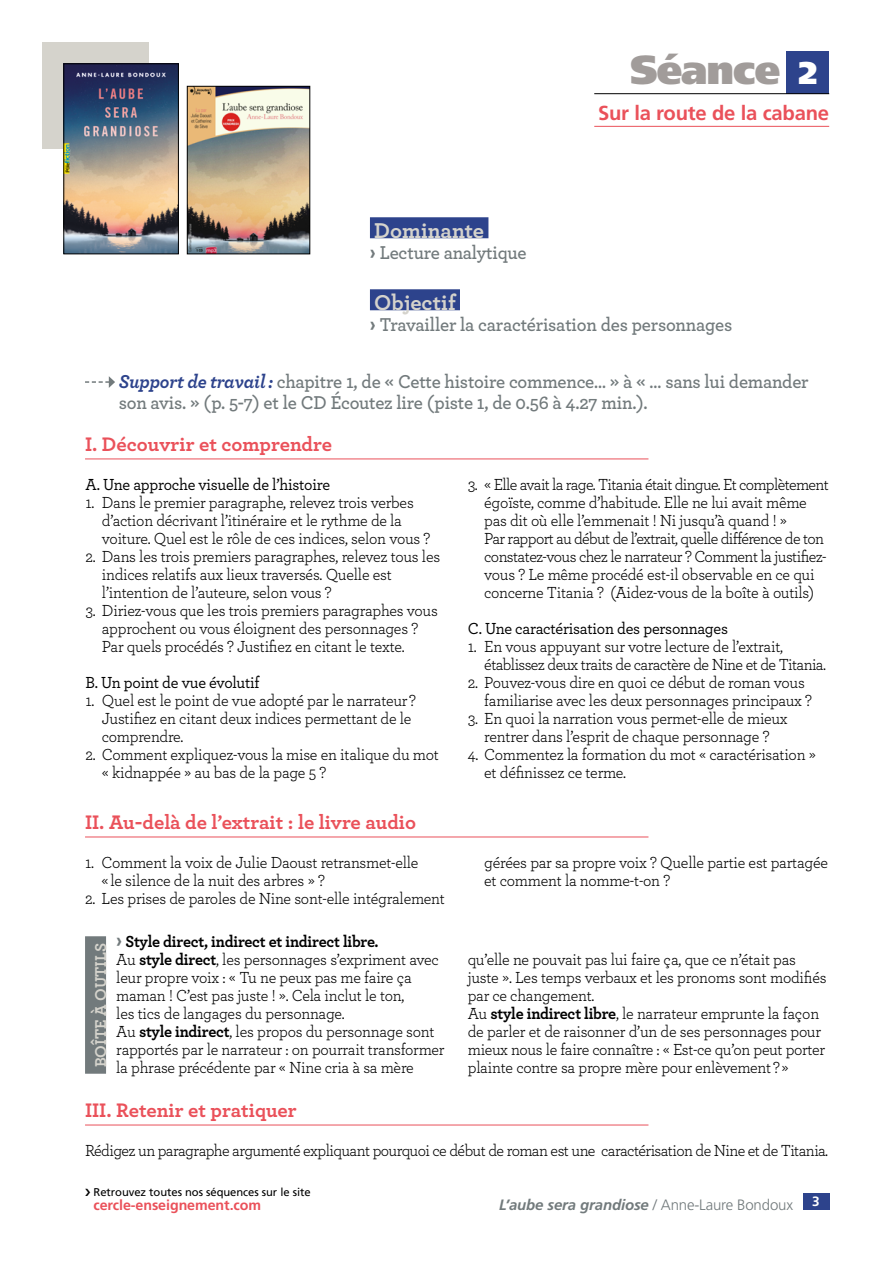
<style>
.page{position:relative;width:893px;height:1263px;background:#fff}
.page>*{position:absolute;margin:0;border:0;box-sizing:border-box;transform-origin:0 0}
.t1{font:900 40.5px "Frutiger LT Std";letter-spacing:-.025em;color:#a19c9a}
.t2{font:900 31.5px "Frutiger LT Std";color:#fff}
.t3{font:700 22.5px "Archer";color:#d5d3cc}
.t4{font:700 20.55px "Archer";color:#ea515a}
.t5{font:700 20.25px "Frutiger LT Std";letter-spacing:-.01em;color:#ea515a}
.t6{font:600 19.5px/21px "Archer";letter-spacing:-.01em;color:#727a7c;scale:.95 1}
.t7{font:16.8px/18px "Archer";letter-spacing:-.015em;color:#000;scale:.95 1}
.t8{font:16.8px/18px "Archer";letter-spacing:-.035em;color:#000;scale:.95 1}
.t9{font:500 16.8px "Archer";letter-spacing:-.015em;color:#000;scale:.95 1}
.t10{font:700 16.5px "Archer";color:#d5d3cc}
.t11{font:italic 700 15px "Frutiger LT Std";letter-spacing:-.01em;color:#727a7c}
.t12{font:700 14.25px "Frutiger LT Std";letter-spacing:-.005em;color:#ea515a}
.t13{font:700 13.5px "Frutiger LT Std";color:#fff}
.t14{font:11.25px "Frutiger LT Std";letter-spacing:-.005em;color:#000}
.s1{font-family:"Frutiger LT Std";font-weight:700}
.s2{font-weight:700;font-style:italic;color:#2d438c}
.s3{font-family:"Frutiger LT Std";font-weight:700;font-size:19.5px;color:#727a7c}
.s4{font-weight:700}
.s5{font-weight:300;font-style:normal}
</style>
<div class="page">
<img style="left:189px;top:88px;width:119px;height:164px">
<div style="left:187px;top:86px;width:123px;height:168px;border:1px solid #000"></div>
<div style="left:787px;top:51px;width:42px;height:43px;background:#2d438c"></div>
<div style="left:43px;top:43px;width:106px;height:106px;background:#d5d3cc"></div>
<hr style="left:85px;top:837px;width:563px;height:1px;background:#ea515a">
<hr style="left:85px;top:1125px;width:563px;height:1px;background:#ea515a">
<hr style="left:85px;top:459px;width:563px;height:1px;background:#ea515a">
<hr style="left:594px;top:93px;width:235px;height:1px;background:#000">
<hr style="left:594px;top:126px;width:235px;height:1px;background:#ea515a">
<img style="left:66px;top:66px;width:111px;height:186px">
<div style="left:64px;top:64px;width:115px;height:190px;border:1px solid #000"></div>
<div style="left:803px;top:1193px;width:26px;height:17px;background:#2d438c"></div>
<div style="left:370px;top:217px;width:118px;height:21px;background:#2d438c"></div>
<div style="left:370px;top:289px;width:90px;height:21px;background:#2d438c"></div>
<svg style="left:85px;top:376px;width:30px;height:12px"></svg>
<div style="left:85px;top:936px;width:21px;height:138px;background:#727a7c"></div>
<h1 class="t1" style="left:630px;top:45px;width:152px">Séance</h1>
<p class="t5" style="left:598px;top:101px;width:233px">Sur la route de la cabane</p>
<h2 class="t2" style="left:799px;top:53px;width:20px">2</h2>
<h3 class="t3" style="left:374px;top:213px;width:112px">Dominante</h3>
<p class="t6" style="left:370px;top:241px;width:166px"><span class="s1">›</span> Lecture analytique</p>
<h3 class="t3" style="left:374px;top:285px;width:83px">Objectif</h3>
<p class="t6" style="left:370px;top:313px;width:383px"><span class="s1">›</span> Travailler la caractérisation des personnages</p>
<p class="t6" style="left:119px;top:370px;width:728px"><span class="s2">Support de travail :</span> chapitre 1, de « Cette histoire commence… » à « … sans lui demander son avis. » (p. 5-7) et le CD Écoutez lire (piste 1, de 0.56 à 4.27 min.).</p>
<p class="t4" style="left:85px;top:428px;width:249px">I. Découvrir et comprendre</p>
<p class="t9" style="left:85px;top:473px;width:259px">A. Une approche visuelle de l’histoire</p>
<p class="t7" style="left:102px;top:493px;width:347px;text-indent:-17px">1. Dans le premier paragraphe, relevez trois verbes d’action décrivant l’itinéraire et le rythme de la voiture. Quel est le rôle de ces indices, selon vous ?</p>
<p class="t7" style="left:102px;top:547px;width:358px;text-indent:-17px">2. Dans les trois premiers paragraphes, relevez tous les indices relatifs aux lieux traversés. Quelle est l’intention de l’auteure, selon vous ?</p>
<p class="t7" style="left:102px;top:601px;width:355px;text-indent:-16px">3. Diriez-vous que les trois premiers paragraphes vous approchent ou vous éloignent des personnages ?<br>Par quels procédés ? Justifiez en citant le texte.</p>
<p class="t9" style="left:85px;top:671px;width:185px">B. Un point de vue évolutif</p>
<p class="t7" style="left:102px;top:691px;width:332px;text-indent:-17px">1. Quel est le point de vue adopté par le narrateur ?<br>Justifiez en citant deux indices permettant de le comprendre.</p>
<p class="t7" style="left:102px;top:745px;width:356px;text-indent:-17px">2. Comment expliquez-vous la mise en italique du mot « kidnappée » au bas de la page 5 ?</p>
<p class="t4" style="left:85px;top:806px;width:333px">II. Au-delà de l’extrait : le livre audio</p>
<p class="t7" style="left:102px;top:853px;width:335px;text-indent:-16px">1. Comment la voix de Julie Daoust retransmet-elle « le silence de la nuit des arbres » ?</p>
<p class="t7" style="left:85px;top:889px;width:380px">2. Les prises de paroles de Nine sont-elle intégralement</p>
<p class="t10" style="left:88px;top:1067px;width:126px;rotate:-90deg">BOÎTE À OUTILS</p>
<p class="t7" style="left:116px;top:931px;width:347px"><span class="s3">›</span> <span class="s4">Style direct, indirect et indirect libre.<br></span>Au <span class="s4">style direct</span>, les personnages s’expriment avec leur propre voix : « Tu ne peux pas me faire ça maman ! C’est pas juste ! ». Cela inclut le ton,<br>les tics de langages du personnage.<br>Au <span class="s4">style indirect</span>, les propos du personnage sont rapportés par le narrateur : on pourrait transformer la phrase précédente par « Nine cria à sa mère</p>
<p class="t4" style="left:85px;top:1094px;width:213px">III. Retenir et pratiquer</p>
<p class="t8" style="left:484px;top:475px;width:364px;text-indent:-16px">3. « Elle avait la rage. Titania était dingue. Et complètement égoïste, comme d’habitude. Elle ne lui avait même pas dit où elle l’emmenait ! Ni jusqu’à quand ! »<br>Par rapport au début de l’extrait, quelle différence de ton constatez-vous chez le narrateur ? Comment la justifiez&shy;vous ? Le même procédé est-il observable en ce qui concerne Titania ? (Aidez-vous de la boîte à outils)</p>
<p class="t9" style="left:468px;top:617px;width:276px">C. Une caractérisation des personnages</p>
<p class="t8" style="left:484px;top:637px;width:361px;text-indent:-17px">1. En vous appuyant sur votre lecture de l’extrait, établissez deux traits de caractère de Nine et de Titania.</p>
<p class="t7" style="left:484px;top:673px;width:346px;text-indent:-17px">2. Pouvez-vous dire en quoi ce début de roman vous familiarise avec les deux personnages principaux ?</p>
<p class="t7" style="left:468px;top:709px;width:338px;text-align:center">3. En quoi la narration vous permet-elle de mieux rentrer dans l’esprit de chaque personnage ?</p>
<p class="t7" style="left:484px;top:745px;width:351px;text-indent:-17px">4. Commentez la formation du mot « caractérisation » et définissez ce terme.</p>
<p class="t7" style="left:484px;top:853px;width:363px">gérées par sa propre voix ? Quelle partie est partagée et comment la nomme-t-on ?</p>
<p class="t7" style="left:468px;top:949px;width:379px">qu’elle ne pouvait pas lui faire ça, que ce n’était pas juste ». Les temps verbaux et les pronoms sont modifiés par ce changement.<br>Au <span class="s4">style indirect libre</span>, le narrateur emprunte la façon de parler et de raisonner d’un de ses personnages pour mieux nous le faire connaître : « Est-ce qu’on peut porter plainte contre sa propre mère pour enlèvement ? »</p>
<p class="t8" style="left:85px;top:1141px;width:784px">Rédigez un paragraphe argumenté expliquant pourquoi ce début de roman est une caractérisation de Nine et de Titania.</p>
<p class="t14" style="left:94px;top:1186px;width:219px">Retrouvez toutes nos séquences sur le site</p>
<p class="t12" style="left:94px;top:1197px;width:169px">cercle-enseignement.com</p>
<p class="t13" style="left:812px;top:1194px;width:9px">3</p>
<p class="t11" style="left:499px;top:1196px;width:295px">L’aube sera grandiose <span class="s5">/ Anne-Laure Bondoux</span></p>
</div>
